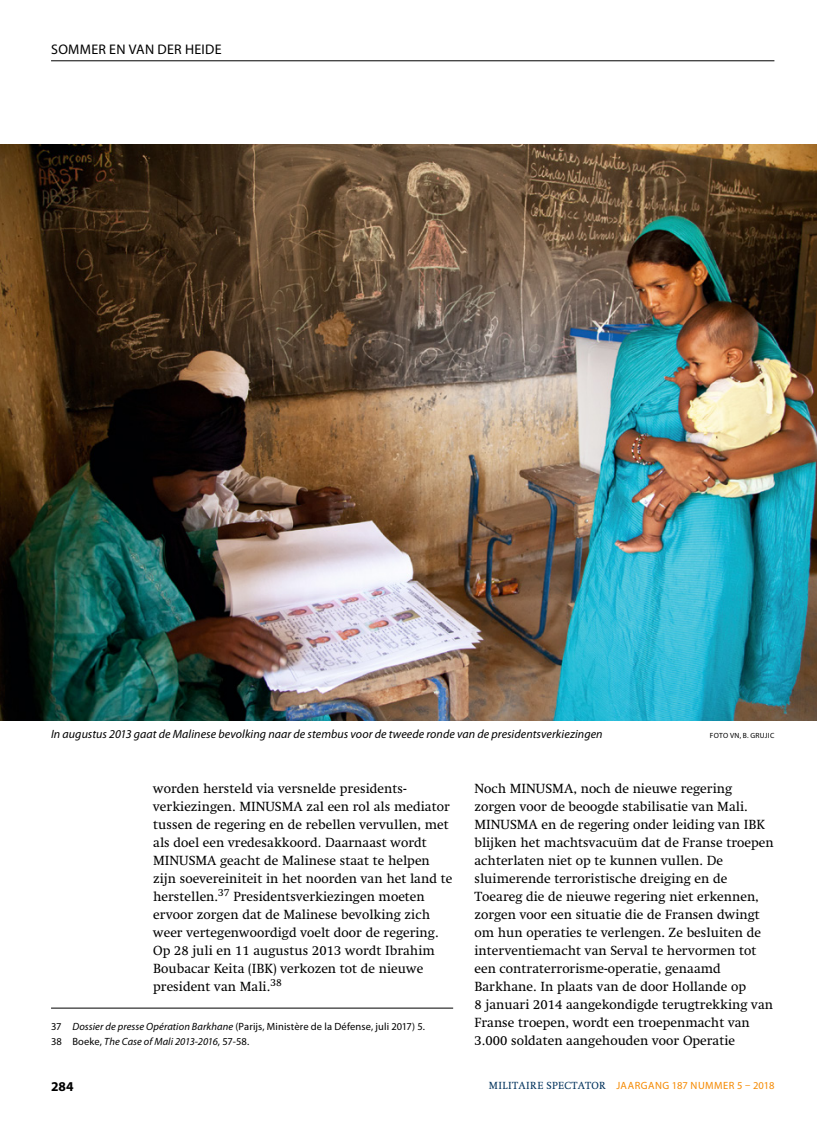
<style>
.page{position:relative;width:817px;height:1136px;background:#fff}
.page>*{position:absolute;margin:0;border:0;box-sizing:border-box;transform-origin:0 0}
.t1{font:13.95px "Myriad Pro";color:#000}
.t2{font:13.5px/18px "Swift LT Std";color:#000}
.t3{font:700 13.5px "Myriad Pro";color:#000}
.t4{font:italic 12px "Myriad Pro";letter-spacing:.005em;color:#000}
.t5{font:10.5px/15px "Myriad Pro";letter-spacing:.01em;color:#000}
.t6{font:10.5px "Myriad Pro";letter-spacing:.045em;color:#f58900}
.t7{font:7.5px "Myriad Pro";letter-spacing:.035em;color:#000}
.s1{font-style:italic}
.s2{font-family:"Swift LT Std";color:#00325c}
</style>
<div class="page">
<hr style="left:51px;top:1007px;width:402px;height:1px;background:#000">
<img style="left:0;top:144px;width:816px;height:576px">
<hr style="left:51px;top:60px;width:723px;height:1px;background:#000">
<p class="t1" style="left:51px;top:41px;width:18px">Sommer</p>
<p class="t1" style="left:109px;top:41px;width:57px">en Van der</p>
<p class="t1" style="left:185px;top:41px;width:17px">Heide</p>
<p class="t4" style="left:51px;top:727px;width:553px">In augustus 2013 gaat de Malinese bevolking naar de stembus voor de tweede ronde van de presidentsverkiezingen</p>
<p class="t7" style="left:709px;top:731px;width:66px">FOTO VN, B. GRUJIC</p>
<p class="t2" style="left:153px;top:779px;width:300px">worden hersteld via versnelde presidents&shy;verkiezingen. MINUSMA zal een rol als mediator tussen de regering en de rebellen vervullen, met als doel een vredesakkoord. Daarnaast wordt MINUSMA geacht de Malinese staat te helpen zijn soevereiniteit in het noorden van het land te herstellen.<sup>37</sup> Presidentsverkiezingen moeten ervoor zorgen dat de Malinese bevolking zich weer vertegenwoordigd voelt door de regering.<br>Op 28 juli en 11 augustus 2013 wordt Ibrahim Boubacar Keita (IBK) verkozen tot de nieuwe president van Mali.<sup>38</sup></p>
<p class="t2" style="left:474px;top:779px;width:301px">Noch MINUSMA, noch de nieuwe regering zorgen voor de beoogde stabilisatie van Mali.<br>MINUSMA en de regering onder leiding van IBK blijken het machtsvacuüm dat de Franse troepen achterlaten niet op te kunnen vullen. De sluimerende terroristische dreiging en de Toeareg die de nieuwe regering niet erkennen, zorgen voor een situatie die de Fransen dwingt om hun operaties te verlengen. Ze besluiten de interventiemacht van Serval te hervormen tot een contraterrorisme-operatie, genaamd Barkhane. In plaats van de door Hollande op<br>8 januari 2014 aangekondigde terugtrekking van Franse troepen, wordt een troepenmacht van 3.000 soldaten aangehouden voor Operatie</p>
<p class="t5" style="left:51px;top:1018px;width:375px">37 <span class="s1">Dossier de presse Opération Barkhane</span> (Parijs, Ministère de la Défense, juli 2017) 5.<br>38 Boeke, <span class="s1">The Case of Mali 2013-2016</span>, 57-58.</p>
<p class="t3" style="left:51px;top:1077px;width:24px">284</p>
<p class="t6" style="left:489px;top:1078px;width:287px"><span class="s2">MILITAIRE SPECTATOR</span> JAARGANG 187 NUMMER 5 – 2018</p>
</div>
